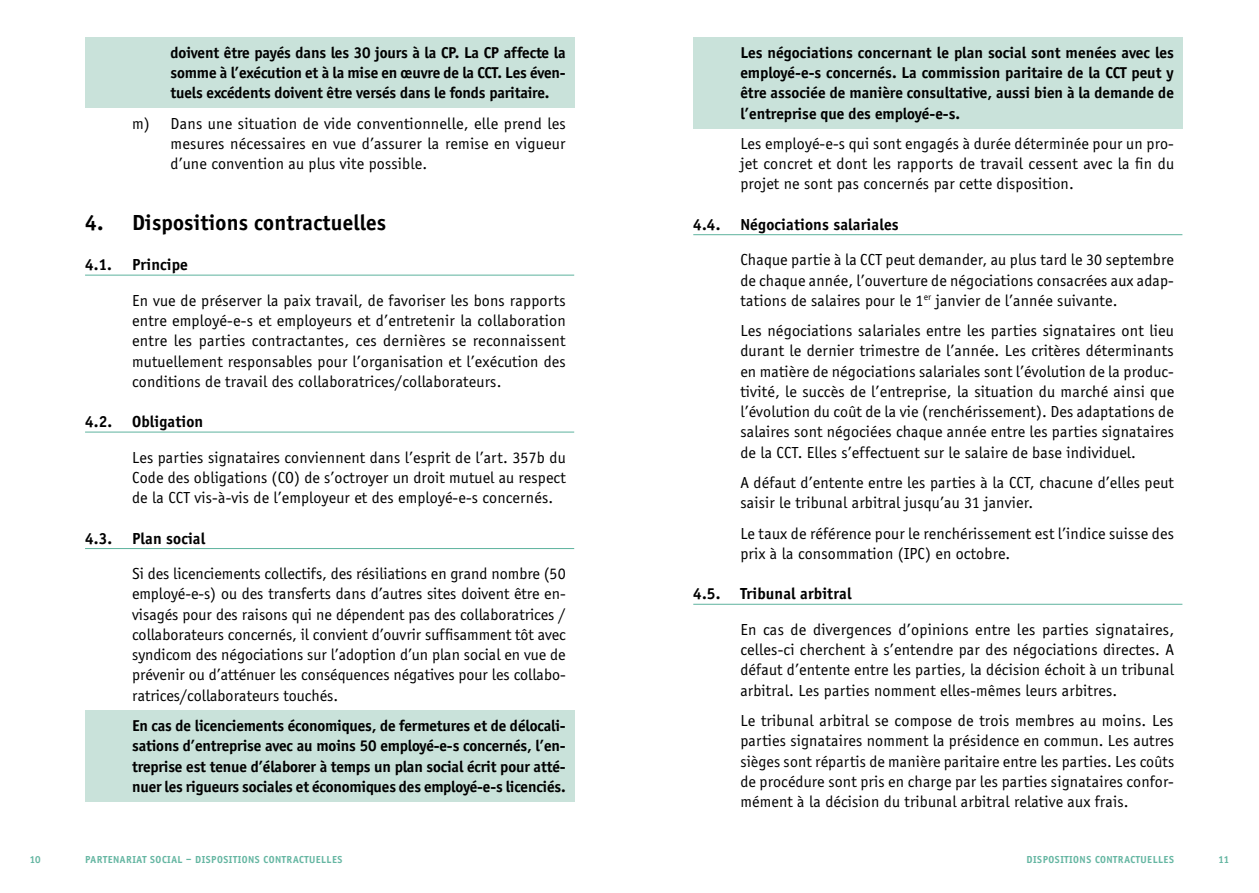
<style>
.page{position:relative;width:1259px;height:893px;background:#fff}
.page>*{position:absolute;margin:0;border:0;box-sizing:border-box;transform-origin:0 0}
.t1{font:700 22.5px "Officina Sans";letter-spacing:.01em;color:#000}
.t2{font:16.5px/20.2px "Officina Sans";letter-spacing:.01em;color:#000;text-align:justify}
.t3{font:700 16.5px "Officina Sans";letter-spacing:.01em;color:#000}
.t4{font:700 16.2px/20.2px "Officina Sans";letter-spacing:-.01em;color:#000;text-align:justify}
.t5{font:700 10.5px "Officina Sans";letter-spacing:.05em;color:#65b6a2}
</style>
<div class="page">
<div style="left:85px;top:38px;width:489px;height:70px;background:#c9e2da"></div>
<hr style="left:85px;top:275px;width:489px;height:1px;background:#65b6a2">
<hr style="left:85px;top:432px;width:489px;height:1px;background:#65b6a2">
<hr style="left:85px;top:548px;width:489px;height:1px;background:#65b6a2">
<div style="left:85px;top:711px;width:489px;height:91px;background:#c9e2da"></div>
<div style="left:693px;top:38px;width:489px;height:91px;background:#c9e2da"></div>
<hr style="left:693px;top:234px;width:489px;height:1px;background:#65b6a2">
<hr style="left:693px;top:604px;width:489px;height:1px;background:#65b6a2">
<p class="t4" style="left:171px;top:42px;width:396px">doivent être payés dans les 30 jours à la CP. La CP affecte la somme à l’exécution et à la mise en œuvre de la CCT. Les éven&shy;tuels excédents doivent être versés dans le fonds paritaire.</p>
<p class="t2" style="left:171px;top:113px;width:397px;text-indent:-38px">m) Dans une situation de vide conventionnelle, elle prend les mesures nécessaires en vue d’assurer la remise en vigueur d’une convention au plus vite possible.</p>
<h1 class="t1" style="left:85px;top:209px;width:303px">4. Dispositions contractuelles</h1>
<p class="t3" style="left:85px;top:255px;width:104px">4.1. Principe</p>
<p class="t2" style="left:132px;top:290px;width:435px">En vue de préserver la paix travail, de favoriser les bons rapports entre employé-e-s et employeurs et d’entretenir la collaboration entre les parties contractantes, ces dernières se reconnaissent mutuellement responsables pour l’organisation et l’exécution des conditions de travail des collaboratrices/collaborateurs.</p>
<p class="t3" style="left:85px;top:412px;width:120px">4.2. Obligation</p>
<p class="t2" style="left:132px;top:447px;width:435px">Les parties signataires conviennent dans l’esprit de l’art. 357b du Code des obligations (CO) de s’octroyer un droit mutuel au respect de la CCT vis-à-vis de l’employeur et des employé-e-s concernés.</p>
<p class="t3" style="left:85px;top:528px;width:122px">4.3. Plan social</p>
<p class="t2" style="left:132px;top:564px;width:435px">Si des licenciements collectifs, des résiliations en grand nombre (50 employé-e-s) ou des transferts dans d’autres sites doivent être en&shy;visagés pour des raisons qui ne dépendent pas des collaboratrices / collaborateurs concernés, il convient d’ouvrir suffisamment tôt avec syndicom des négociations sur l’adoption d’un plan social en vue de prévenir ou d’atténuer les conséquences négatives pour les collabo&shy;ratrices/collaborateurs touchés.</p>
<p class="t4" style="left:132px;top:715px;width:435px">En cas de licenciements économiques, de fermetures et de délocali&shy;sations d’entreprise avec au moins 50 employé-e-s concernés, l’en&shy;treprise est tenue d’élaborer à temps un plan social écrit pour atté&shy;nuer les rigueurs sociales et économiques des employé-e-s licenciés.</p>
<p class="t4" style="left:740px;top:42px;width:435px">Les négociations concernant le plan social sont menées avec les employé-e-s concernés. La commission paritaire de la CCT peut y être associée de manière consultative, aussi bien à la demande de l’entreprise que des employé-e-s.</p>
<p class="t2" style="left:740px;top:133px;width:435px">Les employé-e-s qui sont engagés à durée déterminée pour un pro&shy;jet concret et dont les rapports de travail cessent avec la fin du projet ne sont pas concernés par cette disposition.</p>
<p class="t3" style="left:693px;top:214px;width:207px">4.4. Négociations salariales</p>
<p class="t2" style="left:740px;top:250px;width:435px">Chaque partie à la CCT peut demander, au plus tard le 30 septembre de chaque année, l’ouverture de négociations consacrées aux adap&shy;tations de salaires pour le 1<sup>er</sup> janvier de l’année suivante.</p>
<p class="t2" style="left:740px;top:321px;width:435px">Les négociations salariales entre les parties signataires ont lieu durant le dernier trimestre de l’année. Les critères déterminants en matière de négociations salariales sont l’évolution de la produc&shy;tivité, le succès de l’entreprise, la situation du marché ainsi que l’évolution du coût de la vie (renchérissement). Des adaptations de salaires sont négociées chaque année entre les parties signataires de la CCT. Elles s’effectuent sur le salaire de base individuel.</p>
<p class="t2" style="left:740px;top:473px;width:435px">A défaut d’entente entre les parties à la CCT, chacune d’elles peut saisir le tribunal arbitral jusqu’au 31 janvier.</p>
<p class="t2" style="left:740px;top:523px;width:435px">Le taux de référence pour le renchérissement est l’indice suisse des prix à la consommation (IPC) en octobre.</p>
<p class="t3" style="left:693px;top:584px;width:160px">4.5. Tribunal arbitral</p>
<p class="t2" style="left:740px;top:619px;width:435px">En cas de divergences d’opinions entre les parties signataires, celles-ci cherchent à s’entendre par des négociations directes. A défaut d’entente entre les parties, la décision échoit à un tribunal arbitral. Les parties nomment elles-mêmes leurs arbitres.</p>
<p class="t2" style="left:740px;top:711px;width:435px">Le tribunal arbitral se compose de trois membres au moins. Les parties signataires nomment la présidence en commun. Les autres sièges sont répartis de manière paritaire entre les parties. Les coûts de procédure sont pris en charge par les parties signataires confor&shy;mément à la décision du tribunal arbitral relative aux frais.</p>
<p class="t5" style="left:30px;top:853px;width:13px">10</p>
<p class="t5" style="left:85px;top:853px;width:259px">PARTENARIAT SOCIAL – DISPOSITIONS CONTRACTUELLES</p>
<p class="t5" style="left:1026px;top:853px;width:149px">DISPOSITIONS CONTRACTUELLES</p>
<p class="t5" style="left:1218px;top:853px;width:12px">11</p>
</div>
